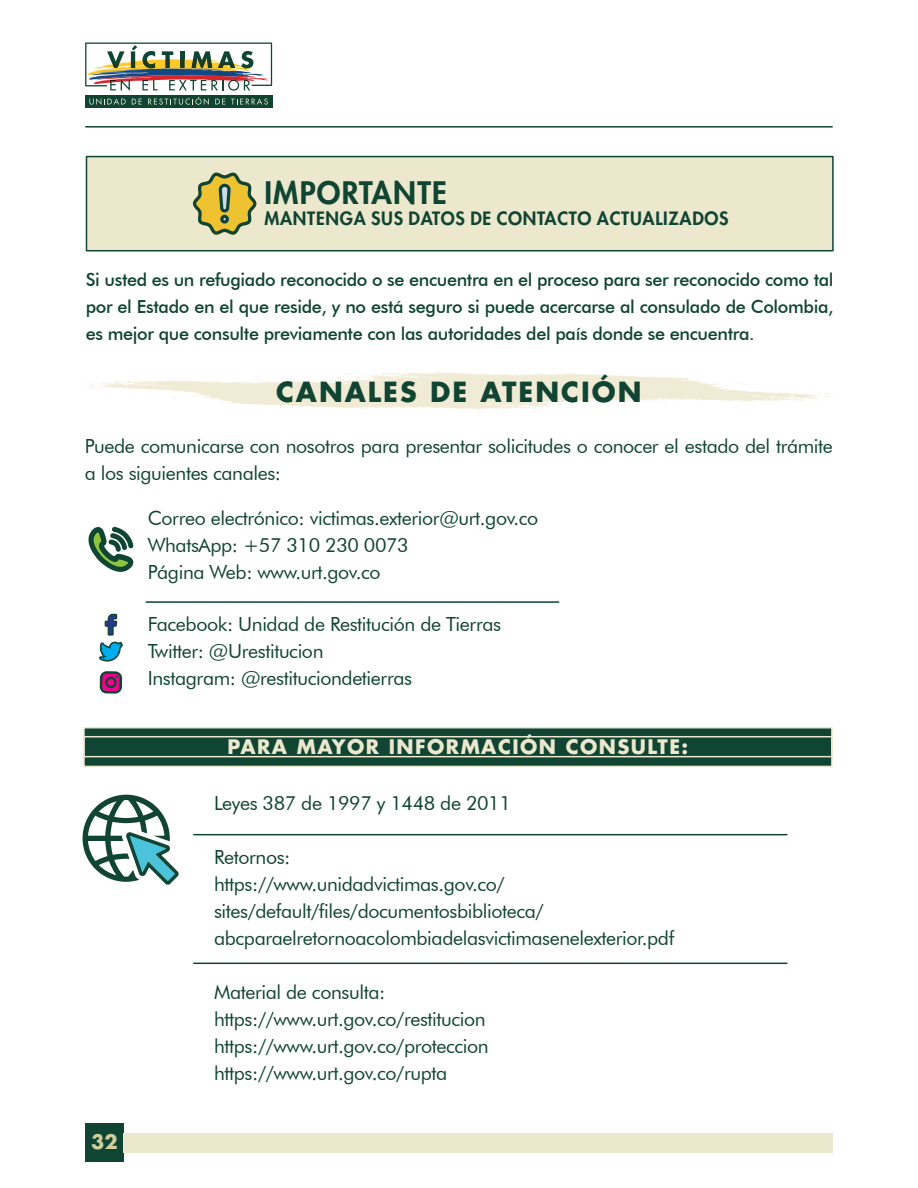
<style>
.page{position:relative;width:918px;height:1188px;background:#fff}
.page>*{position:absolute;margin:0;border:0;box-sizing:border-box;transform-origin:0 0}
.t1{font:800 30.15px "Futura Std";letter-spacing:.04em;color:#104433}
.t2{font:700 27px "Futura Std";letter-spacing:.075em;color:#104433}
.t3{font:19.5px/27px "Futura BT";letter-spacing:-.02em;color:#104433}
.t4{font:700 19.5px "Futura Std";letter-spacing:.075em;color:#ece8ce}
.t5{font:700 19.35px "Futura Std";color:#d2ce9d}
.t6{font:500 18px/27px "Futura BT";letter-spacing:-.02em;color:#104433;text-align:justify}
.t7{font:800 17.85px "Futura Std";letter-spacing:.04em;color:#104433}
</style>
<div class="page">
<div style="left:85px;top:95px;width:187px;height:12px;background:#104433"></div>
<svg style="left:89px;top:98px;width:37px;height:7px"></svg>
<svg style="left:132px;top:99px;width:10px;height:6px"></svg>
<svg style="left:148px;top:97px;width:61px;height:8px"></svg>
<svg style="left:215px;top:99px;width:10px;height:6px"></svg>
<svg style="left:231px;top:98px;width:37px;height:7px"></svg>
<svg style="left:85px;top:43px;width:187px;height:48px"></svg>
<hr style="left:86px;top:126px;width:746px;height:2px;background:#104433">
<div style="left:85px;top:1123px;width:39px;height:39px;background:#104433"></div>
<div style="left:124px;top:1133px;width:709px;height:19px;background:#ece8ce"></div>
<img style="left:88px;top:372px;width:745px;height:38px">
<div style="left:83px;top:727px;width:750px;height:40px;background:#104433;border:2px solid #ece8d0"></div>
<div style="left:83px;top:736px;width:750px;height:21px;border:2px solid #ece8cf"></div>
<hr style="left:194px;top:834px;width:593px;height:1px;background:#104433">
<hr style="left:194px;top:963px;width:593px;height:1px;background:#104433">
<svg style="left:83px;top:795px;width:96px;height:90px"></svg>
<svg style="left:88px;top:526px;width:46px;height:110px"></svg>
<svg style="left:100px;top:671px;width:22px;height:23px"></svg>
<svg style="left:99px;top:642px;width:24px;height:20px"></svg>
<hr style="left:146px;top:601px;width:413px;height:2px;background:#104433">
<div style="left:86px;top:156px;width:748px;height:95px;background:#ece8ce;border:2px solid #104433"></div>
<svg style="left:193px;top:172px;width:63px;height:63px"></svg>
<h1 class="t1" style="left:264px;top:174px;width:184px">IMPORTANTE</h1>
<p class="t7" style="left:264px;top:207px;width:466px">MANTENGA SUS DATOS DE CONTACTO ACTUALIZADOS</p>
<p class="t6" style="left:86px;top:266px;width:749px">Si usted es un refugiado reconocido o se encuentra en el proceso para ser reconocido como tal por el Estado en el que reside, y no está seguro si puede acercarse al consulado de Colombia, es mejor que consulte previamente con las autoridades del país donde se encuentra.</p>
<h2 class="t2" style="left:276px;top:374px;width:367px">CANALES DE ATENCIÓN</h2>
<p class="t3" style="left:85px;top:432px;width:750px">Puede comunicarse con nosotros para presentar solicitudes o conocer el estado del trámite a los siguientes canales:</p>
<p class="t3" style="left:148px;top:505px;width:392px">Correo electrónico: victimas.exterior@urt.gov.co<br>WhatsApp: +57 310 230 0073<br>Página Web: www.urt.gov.co</p>
<p class="t3" style="left:148px;top:610px;width:355px">Facebook: Unidad de Restitución de Tierras<br>Twitter: @Urestitucion<br>Instagram: @restituciondetierras</p>
<p class="t4" style="left:228px;top:733px;width:462px">PARA MAYOR INFORMACIÓN CONSULTE:</p>
<p class="t5" style="left:91px;top:1129px;width:28px">32</p>
<p class="t3" style="left:214px;top:789px;width:298px">Leyes 387 de 1997 y 1448 de 2011</p>
<p class="t3" style="left:214px;top:843px;width:462px">Retornos:<br>https://www.unidadvictimas.gov.co/ sites/default/files/documentosbiblioteca/ abcparaelretornoacolombiadelasvictimasenelexterior.pdf</p>
<p class="t3" style="left:214px;top:978px;width:276px">Material de consulta: https://www.urt.gov.co/restitucion https://www.urt.gov.co/proteccion https://www.urt.gov.co/rupta</p>
</div>
